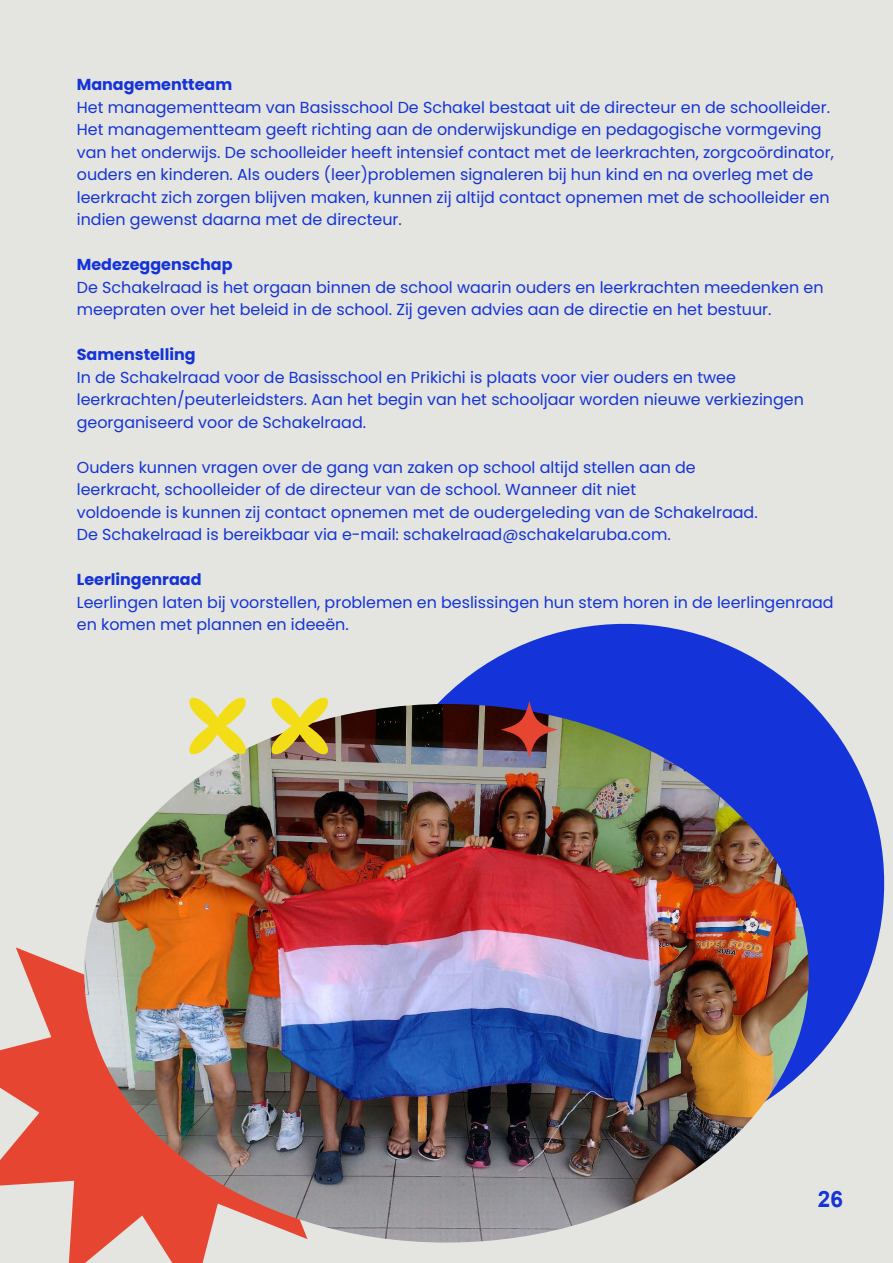
<style>
.page{position:relative;width:893px;height:1263px;background:#e4e5e0}
.page>*{position:absolute;margin:0;border:0;box-sizing:border-box;transform-origin:0 0}
.t1{font:700 22.5px "Arial";color:#1433d9}
.t2{font:15.9px/22.5px "Poppins";color:#1433d9}
.t3{font:700 15.9px "Poppins";color:#1433d9}
</style>
<div class="page">
<svg style="left:0;top:947px;width:208px;height:316px;fill:#e64631"></svg>
<svg style="left:437px;top:623px;width:448px;height:443px;fill:#1433d9"></svg>
<img style="left:84px;top:704px;width:725px;height:538px">
<svg style="left:173px;top:697px;width:172px;height:74px"></svg>
<svg style="left:501px;top:701px;width:57px;height:57px;background:#783944"></svg>
<p class="t3" style="left:77px;top:75px;width:157px">Managementteam</p>
<p class="t2" style="left:77px;top:96px;width:758px">Het managementteam van Basisschool De Schakel bestaat uit de directeur en de schoolleider.<br>Het managementteam geeft richting aan de onderwijskundige en pedagogische vormgeving van het onderwijs. De schoolleider heeft intensief contact met de leerkrachten, zorgcoördinator, ouders en kinderen. Als ouders (leer)problemen signaleren bij hun kind en na overleg met de leerkracht zich zorgen blijven maken, kunnen zij altijd contact opnemen met de schoolleider en indien gewenst daarna met de directeur.</p>
<p class="t3" style="left:77px;top:255px;width:157px">Medezeggenschap</p>
<p class="t2" style="left:77px;top:276px;width:748px">De Schakelraad is het orgaan binnen de school waarin ouders en leerkrachten meedenken en meepraten over het beleid in de school. Zij geven advies aan de directie en het bestuur.</p>
<p class="t3" style="left:77px;top:345px;width:120px">Samenstelling</p>
<p class="t2" style="left:77px;top:366px;width:729px">In de Schakelraad voor de Basisschool en Prikichi is plaats voor vier ouders en twee leerkrachten/peuterleidsters. Aan het begin van het schooljaar worden nieuwe verkiezingen georganiseerd voor de Schakelraad.</p>
<p class="t2" style="left:77px;top:456px;width:682px">Ouders kunnen vragen over de gang van zaken op school altijd stellen aan de leerkracht, schoolleider of de directeur van de school. Wanneer dit niet<br>voldoende is kunnen zij contact opnemen met de oudergeleding van de Schakelraad.<br>De Schakelraad is bereikbaar via e-mail: schakelraad@schakelaruba.com.</p>
<p class="t3" style="left:77px;top:570px;width:126px">Leerlingenraad</p>
<p class="t2" style="left:77px;top:591px;width:758px">Leerlingen laten bij voorstellen, problemen en beslissingen hun stem horen in de leerlingenraad en komen met plannen en ideeën.</p>
<h1 class="t1" style="left:818px;top:1183px;width:27px">26</h1>
</div>
